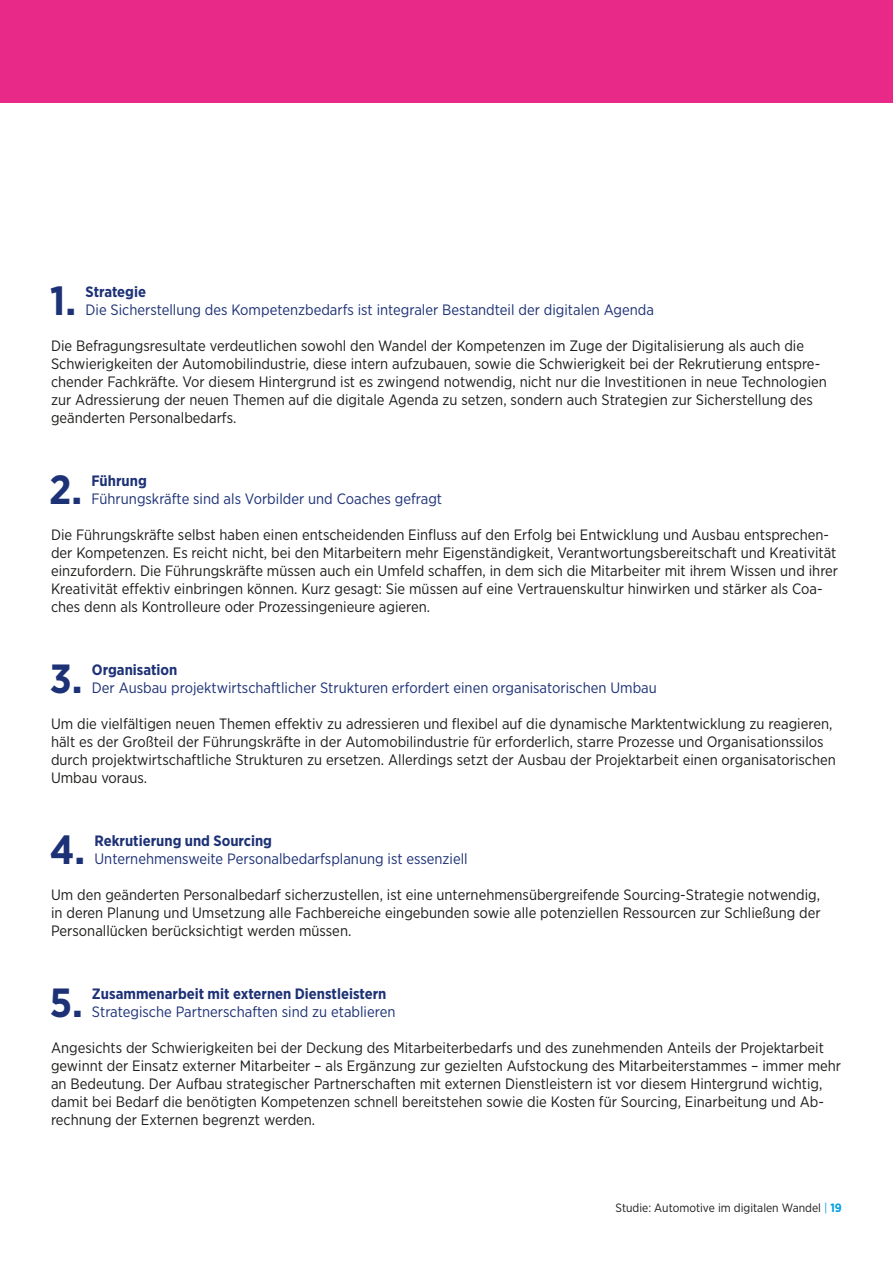
<style>
.page{position:relative;width:893px;height:1263px;background:#fff}
.page>*{position:absolute;margin:0;border:0;box-sizing:border-box;transform-origin:0 0}
.t1{font:700 40.65px "Gotham Narrow";color:#1d3176}
.t2{font:15px/18px "Gotham Narrow";color:#1d1d1b}
.t3{font:15px "Gotham Narrow";color:#1d3176}
.t4{font:700 15px "Gotham Narrow";color:#1d3176}
.t5{font:12px "Gotham Narrow";color:#1d1d1b}
.s1{color:#009fe3}
.s2{font-weight:700;color:#009fe3}
</style>
<div class="page">
<div style="left:0;top:0;width:893px;height:102px;background:#e82987"></div>
<h1 class="t1" style="left:50px;top:275px;width:28px">1.</h1>
<p class="t4" style="left:86px;top:282px;width:62px">Strategie</p>
<p class="t3" style="left:86px;top:300px;width:570px">Die Sicherstellung des Kompetenzbedarfs ist integraler Bestandteil der digitalen Agenda</p>
<p class="t2" style="left:51px;top:336px;width:777px">Die Befragungsresultate verdeutlichen sowohl den Wandel der Kompetenzen im Zuge der Digitalisierung als auch die Schwierigkeiten der Automobilindustrie, diese intern aufzubauen, sowie die Schwierigkeit bei der Rekrutierung entspre&shy;chender Fachkräfte. Vor diesem Hintergrund ist es zwingend notwendig, nicht nur die Investitionen in neue Technologien zur Adressierung der neuen Themen auf die digitale Agenda zu setzen, sondern auch Strategien zur Sicherstellung des geänderten Personalbedarfs.</p>
<h1 class="t1" style="left:49px;top:464px;width:35px">2.</h1>
<p class="t4" style="left:91px;top:471px;width:57px">Führung</p>
<p class="t3" style="left:91px;top:489px;width:352px">Führungskräfte sind als Vorbilder und Coaches gefragt</p>
<p class="t2" style="left:51px;top:525px;width:789px">Die Führungskräfte selbst haben einen entscheidenden Einfluss auf den Erfolg bei Entwicklung und Ausbau entsprechen&shy;der Kompetenzen. Es reicht nicht, bei den Mitarbeitern mehr Eigenständigkeit, Verantwortungsbereitschaft und Kreativität einzufordern. Die Führungskräfte müssen auch ein Umfeld schaffen, in dem sich die Mitarbeiter mit ihrem Wissen und ihrer Kreativität effektiv einbringen können. Kurz gesagt: Sie müssen auf eine Vertrauenskultur hinwirken und stärker als Coa&shy;ches denn als Kontrolleure oder Prozessingenieure agieren.</p>
<h1 class="t1" style="left:50px;top:653px;width:34px">3.</h1>
<p class="t4" style="left:92px;top:660px;width:87px">Organisation</p>
<p class="t3" style="left:92px;top:678px;width:566px">Der Ausbau projektwirtschaftlicher Strukturen erfordert einen organisatorischen Umbau</p>
<p class="t2" style="left:51px;top:714px;width:786px">Um die vielfältigen neuen Themen effektiv zu adressieren und flexibel auf die dynamische Marktentwicklung zu reagieren, hält es der Großteil der Führungskräfte in der Automobilindustrie für erforderlich, starre Prozesse und Organisationssilos durch projektwirtschaftliche Strukturen zu ersetzen. Allerdings setzt der Ausbau der Projektarbeit einen organisatorischen Umbau voraus.</p>
<h1 class="t1" style="left:50px;top:824px;width:37px">4.</h1>
<p class="t4" style="left:95px;top:831px;width:179px">Rekrutierung und Sourcing</p>
<p class="t3" style="left:95px;top:849px;width:375px">Unternehmensweite Personalbedarfsplanung ist essenziell</p>
<p class="t2" style="left:51px;top:885px;width:771px;text-align:justify">Um den geänderten Personalbedarf sicherzustellen, ist eine unternehmensübergreifende Sourcing-Strategie notwendig, in deren Planung und Umsetzung alle Fachbereiche eingebunden sowie alle potenziellen Ressourcen zur Schließung der Personallücken berücksichtigt werden müssen.</p>
<h1 class="t1" style="left:50px;top:977px;width:35px">5.</h1>
<p class="t4" style="left:92px;top:984px;width:296px">Zusammenarbeit mit externen Dienstleistern</p>
<p class="t3" style="left:92px;top:1002px;width:305px">Strategische Partnerschaften sind zu etablieren</p>
<p class="t2" style="left:51px;top:1038px;width:792px">Angesichts der Schwierigkeiten bei der Deckung des Mitarbeiterbedarfs und des zunehmenden Anteils der Projektarbeit gewinnt der Einsatz externer Mitarbeiter – als Ergänzung zur gezielten Aufstockung des Mitarbeiterstammes – immer mehr an Bedeutung. Der Aufbau strategischer Partnerschaften mit externen Dienstleistern ist vor diesem Hintergrund wichtig, damit bei Bedarf die benötigten Kompetenzen schnell bereitstehen sowie die Kosten für Sourcing, Einarbeitung und Ab&shy;rechnung der Externen begrenzt werden.</p>
<p class="t5" style="left:615px;top:1200px;width:228px">Studie: Automotive im digitalen Wandel <span class="s1">|</span> <span class="s2">19</span></p>
</div>
